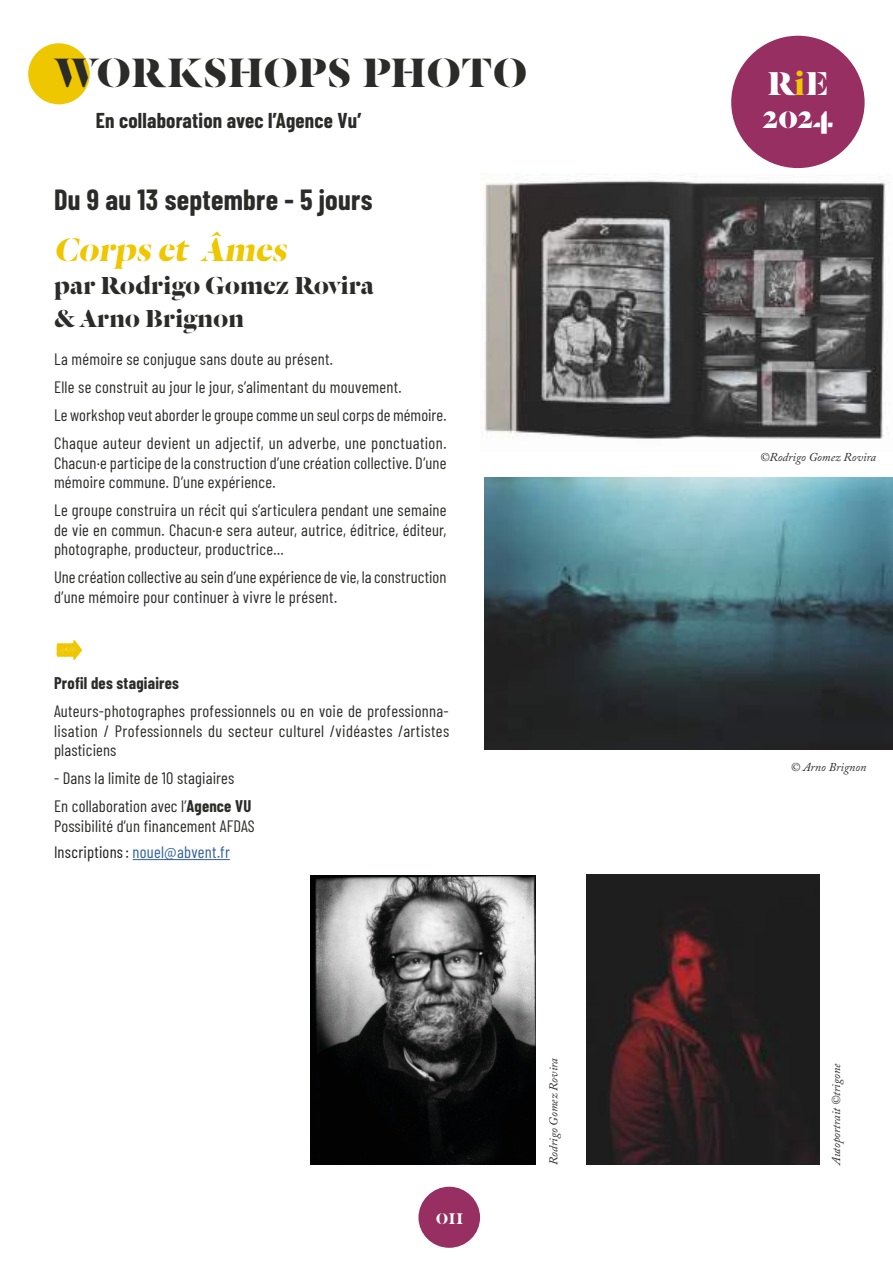
<style>
.page{position:relative;width:893px;height:1263px;background:#fff}
.page>*{position:absolute;margin:0;border:0;box-sizing:border-box;transform-origin:0 0}
.t1{font:51px "Veneer Extras";color:#eec700}
.t2{font:700 45px "Dala Floda";letter-spacing:.01em;color:#2b2b2a}
.t3{font:700 36.3px/32.5px "Dala Floda";letter-spacing:.005em;color:#fff}
.t4{font:italic 700 36px "Dala Floda";color:#eec700}
.t5{font:700 28.5px "Barlow Condensed";letter-spacing:.01em;color:#2b2b2a}
.t6{font:700 27px/33px "Dala Floda";letter-spacing:.01em;color:#2b2b2a}
.t7{font:24.75px "Dala Floda Roman No.2";color:#fff}
.t8{font:700 21px "Barlow Condensed";letter-spacing:.01em;color:#2b2b2a}
.t9{font:16.5px/19.5px "Barlow Condensed";letter-spacing:.01em;color:#2b2b2a}
.t10{font:700 16.5px "Barlow Condensed";letter-spacing:.015em;color:#2b2b2a}
.t11{font:italic 12px "Adobe Caslon Pro";color:#2b2b2a}
.s1{font-weight:700}
.s2{color:#1d1d1d}
.s3{color:#31609e}
.s4{color:#eec700}
</style>
<div class="page">
<div style="left:418px;top:1187px;width:62px;height:61px;background:#972f63;border-radius:50%"></div>
<div style="left:731px;top:36px;width:134px;height:132px;background:#972f63;border-radius:50%"></div>
<div style="left:28px;top:43px;width:62px;height:61px;background:#eec700;border-radius:50%"></div>
<img style="left:310px;top:875px;width:225px;height:290px">
<img style="left:587px;top:874px;width:232px;height:291px">
<img style="left:483px;top:176px;width:406px;height:263px">
<img style="left:485px;top:477px;width:408px;height:273px">
<hr style="left:133px;top:859px;width:97px;height:1px;background:#31609e">
<h2 class="t2" style="left:54px;top:42px;width:474px">WORKSHOPS PHOTO</h2>
<p class="t8" style="left:96px;top:105px;width:267px">En collaboration avec l’Agence Vu’</p>
<h3 class="t5" style="left:54px;top:179px;width:320px">Du 9 au 13 septembre - 5 jours</h3>
<h3 class="t4" style="left:54px;top:225px;width:241px">Corps et Âmes</h3>
<h3 class="t6" style="left:54px;top:268px;width:321px">par Rodrigo Gomez Rovira &amp; Arno Brignon</h3>
<p class="t9" style="left:54px;top:344px;width:394px;line-height:28px">La mémoire se conjugue sans doute au présent.<br>Elle se construit au jour le jour, s’alimentant du mouvement.<br>Le workshop veut aborder le groupe comme un seul corps de mémoire.<br>Chaque auteur devient un adjectif, un adverbe, une ponctuation.</p>
<p class="t9" style="left:54px;top:452px;width:394px">Chacun·e participe de la construction d’une création collective. D’une mémoire commune. D’une expérience.</p>
<p class="t9" style="left:54px;top:499px;width:394px;text-align:justify">Le groupe construira un récit qui s’articulera pendant une semaine de vie en commun. Chacun·e sera auteur, autrice, éditrice, éditeur, photographe, producteur, productrice…</p>
<p class="t9" style="left:54px;top:566px;width:394px">Une création collective au sein d’une expérience de vie, la construction d’une mémoire pour continuer à vivre le présent.</p>
<h1 class="t1" style="left:54px;top:621px;width:32px">3</h1>
<p class="t10" style="left:54px;top:671px;width:127px">Profil des stagiaires</p>
<p class="t9" style="left:54px;top:700px;width:397px;text-align:justify">Auteurs-photographes professionnels ou en voie de professionna&shy;lisation / Professionnels du secteur culturel /vidéastes /artistes plasticiens</p>
<p class="t9" style="left:54px;top:763px;width:199px;line-height:28px">- Dans la limite de 10 stagiaires<br>En collaboration avec l’<span class="s1">Agence VU</span></p>
<p class="t9" style="left:54px;top:811px;width:202px;line-height:26.7px">Possibilité d’un financement AFDAS<br><span class="s2">Inscriptions:</span> <span class="s3">nouel@abvent.fr</span></p>
<h3 class="t3" style="left:763px;top:66px;width:72px">R<span class="s4">i</span>E<br>2024</h3>
<p class="t11" style="left:760px;top:449px;width:117px">©Rodrigo Gomez Rovira</p>
<p class="t11" style="left:791px;top:760px;width:77px">© Arno Brignon</p>
<h3 class="t7" style="left:436px;top:1200px;width:29px">011</h3>
<p class="t11" style="left:546px;top:1165px;width:108px;rotate:-90deg">Rodrigo Gomez Rovira</p>
<p class="t11" style="left:829px;top:1165px;width:103px;rotate:-90deg">Autoportrait ©trigone</p>
</div>
